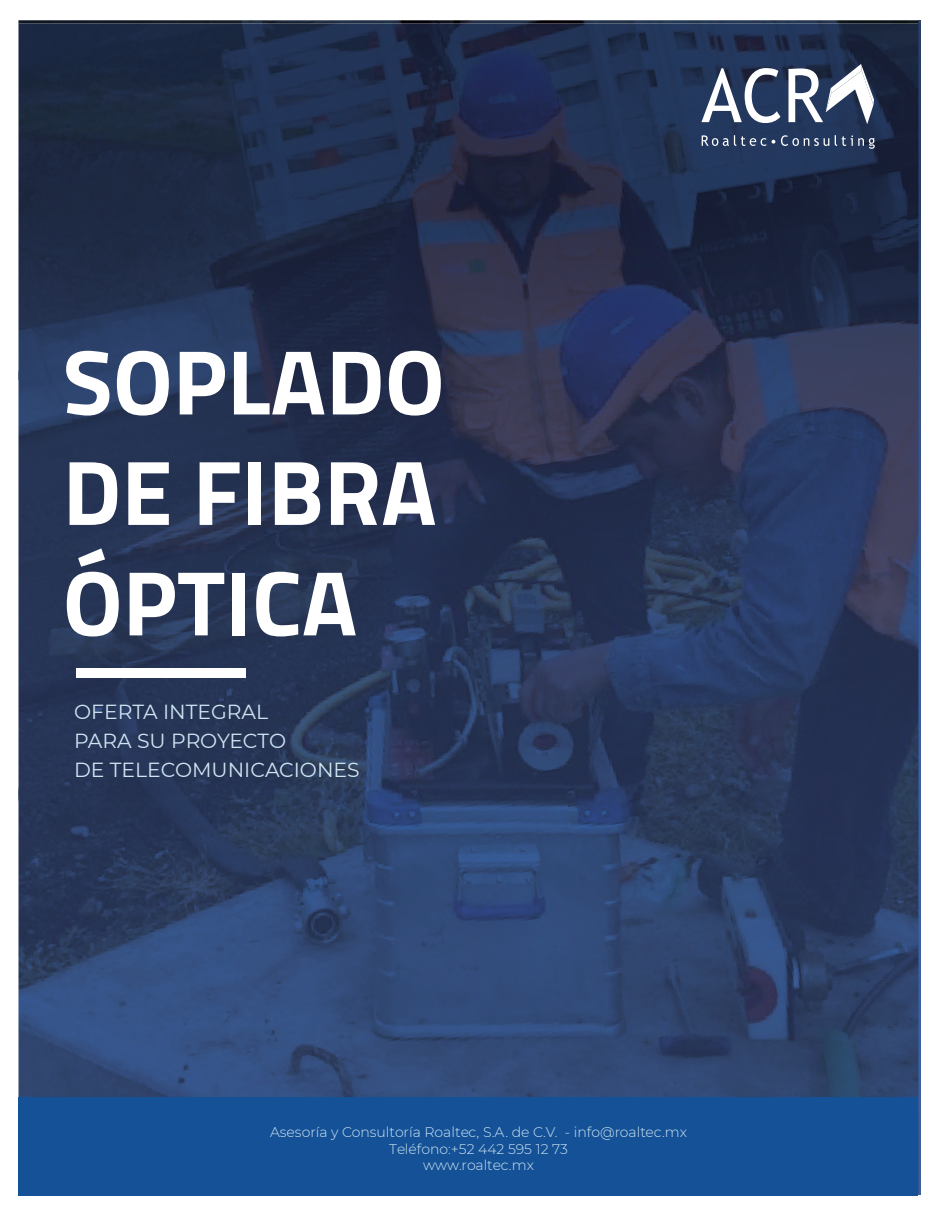
<style>
.page{position:relative;width:936px;height:1219px;background:#fff}
.page>*{position:absolute;margin:0;border:0;box-sizing:border-box;transform-origin:0 0}
.t1{font:700 92px/110.4px "Titillium Web";color:#fff;text-align:justify}
.t2{font:20.4px/29px "Montserrat";color:#cee5f2}
.t3{font:300 14px/16.8px "Montserrat";color:#cee5f2;text-align:center}
</style>
<div class="page">
<img style="left:18px;top:20px;width:900px;height:4px">
<svg style="left:918px;top:24px;width:2px;height:1171px;background:#324e82"></svg>
<img style="left:18px;top:24px;width:566px;height:1073px">
<img style="left:438px;top:24px;width:480px;height:542px">
<img style="left:18px;top:370px;width:137px;height:727px">
<img style="left:527px;top:500px;width:391px;height:405px">
<img style="left:18px;top:787px;width:68px;height:310px">
<img style="left:584px;top:848px;width:334px;height:249px">
<div style="left:18px;top:1097px;width:900px;height:99px;background:#145197"></div>
<svg style="left:701px;top:68px;width:79px;height:55px"></svg>
<svg style="left:788px;top:64px;width:86px;height:60px"></svg>
<svg style="left:701px;top:135px;width:173px;height:14px;background:#445574"></svg>
<div style="left:76px;top:668px;width:170px;height:9px;background:#fff"></div>
<h1 class="t1" style="left:63px;top:322px;width:383px">SOPLADO DE FIBRA ÓPTICA</h1>
<h2 class="t2" style="left:74px;top:696px;width:287px">OFERTA INTEGRAL<br>PARA SU PROYECTO<br>DE TELECOMUNICACIONES</h2>
<p class="t3" style="left:270px;top:1123px;width:418px">Asesoría y Consultoría Roaltec, S.A. de C.V. - info@roaltec.mx<br>Teléfono:+52 442 595 12 73<br>www.roaltec.mx</p>
</div>
